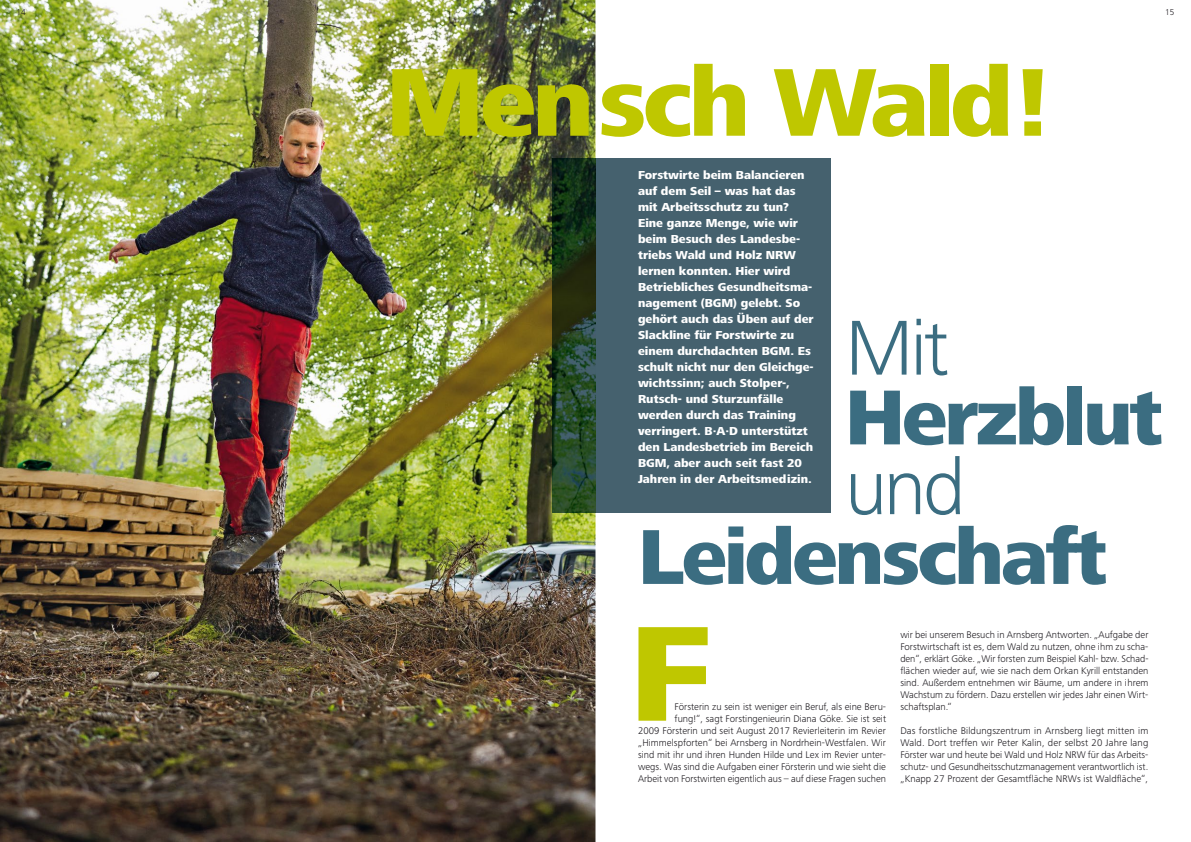
<style>
.page{position:relative;width:1191px;height:842px;background:#fff}
.page>*{position:absolute;margin:0;border:0;box-sizing:border-box;transform-origin:0 0}
.t1{font:800 140.2px "Frutiger Next Pro";color:#bfc700}
.t2{font:800 99.7px "Frutiger Next Pro";letter-spacing:-.04em;color:#bfc700}
.t3{font:800 80.6px "Frutiger Next Pro";letter-spacing:-.04em;color:#3b6d81}
.t4{font:300 80.6px "Frutiger Next Pro";letter-spacing:-.04em;color:#3b6d81}
.t5{font:800 12px/16px "Frutiger Next Pro";color:#fff}
.t6{font:300 10px/12px "Frutiger Next Pro";color:#1a171c;text-align:justify}
.t7{font:300 8.8px "Frutiger Next Pro";color:#1a171c}
</style>
<div class="page">
<img style="left:0;top:0;width:595px;height:842px">
<div style="left:595px;top:158px;width:236px;height:354px;background:#45616e"></div>
<img style="left:553px;top:158px;width:42px;height:354px">
<p class="t7" style="left:17px;top:7px;width:11px">14</p>
<p class="t7" style="left:1165px;top:7px;width:11px">15</p>
<h2 class="t2" style="left:386px;top:45px;width:663px">Mensch Wald!</h2>
<p class="t5" style="left:638px;top:167px;width:177px">Forstwirte beim Balancieren auf dem Seil – was hat das mit Arbeitsschutz zu tun?<br>Eine ganze Menge, wie wir beim Besuch des Landesbe&shy;triebs Wald und Holz NRW lernen konnten. Hier wird<br>Betriebliches Gesundheitsma&shy;nagement (BGM) gelebt. So gehört auch das Üben auf der<br>Slackline für Forstwirte zu einem durchdachten BGM. Es schult nicht nur den Gleichge&shy;wichtssinn; auch Stolper-,<br>Rutsch- und Sturzunfälle werden durch das Training verringert. B·A·D unterstützt den Landesbetrieb im Bereich<br>BGM, aber auch seit fast 20<br>Jahren in der Arbeitsmedizin.</p>
<h3 class="t4" style="left:845px;top:302px;width:105px">Mit</h3>
<h3 class="t3" style="left:845px;top:371px;width:319px">Herzblut</h3>
<h3 class="t4" style="left:845px;top:441px;width:122px">und</h3>
<h3 class="t3" style="left:638px;top:511px;width:471px">Leidenschaft</h3>
<h1 class="t1" style="left:629px;top:594px;width:84px">F</h1>
<p class="t6" style="left:638px;top:701px;width:250px;text-align:right">Försterin zu sein ist weniger ein Beruf, als eine Beru-<br>fung!“, sagt Forstingenieurin Diana Göke. Sie ist seit<br>2009 Försterin und seit August 2017 Revierleiterin im Revier „Himmelspforten“ bei Arnsberg in Nordrhein-Westfalen. Wir sind mit ihr und ihren Hunden Hilde und Lex im Revier unter&shy;wegs. Was sind die Aufgaben einer Försterin und wie sieht die Arbeit von Forstwirten eigentlich aus – auf diese Fragen suchen</p>
<p class="t6" style="left:900px;top:629px;width:250px">wir bei unserem Besuch in Arnsberg Antworten. „Aufgabe der Forstwirtschaft ist es, dem Wald zu nutzen, ohne ihm zu scha&shy;den“, erklärt Göke. „Wir forsten zum Beispiel Kahl- bzw. Schad&shy;flächen wieder auf, wie sie nach dem Orkan Kyrill entstanden sind. Außerdem entnehmen wir Bäume, um andere in ihrem Wachstum zu fördern. Dazu erstellen wir jedes Jahr einen Wirt&shy;schaftsplan.“</p>
<p class="t6" style="left:900px;top:725px;width:249px">Das forstliche Bildungszentrum in Arnsberg liegt mitten im Wald. Dort treffen wir Peter Kalin, der selbst 20 Jahre lang Förster war und heute bei Wald und Holz NRW für das Arbeits&shy;schutz- und Gesundheitsschutzmanagement verantwortlich ist. „Knapp 27 Prozent der Gesamtfläche NRWs ist Waldfläche“,</p>
</div>
